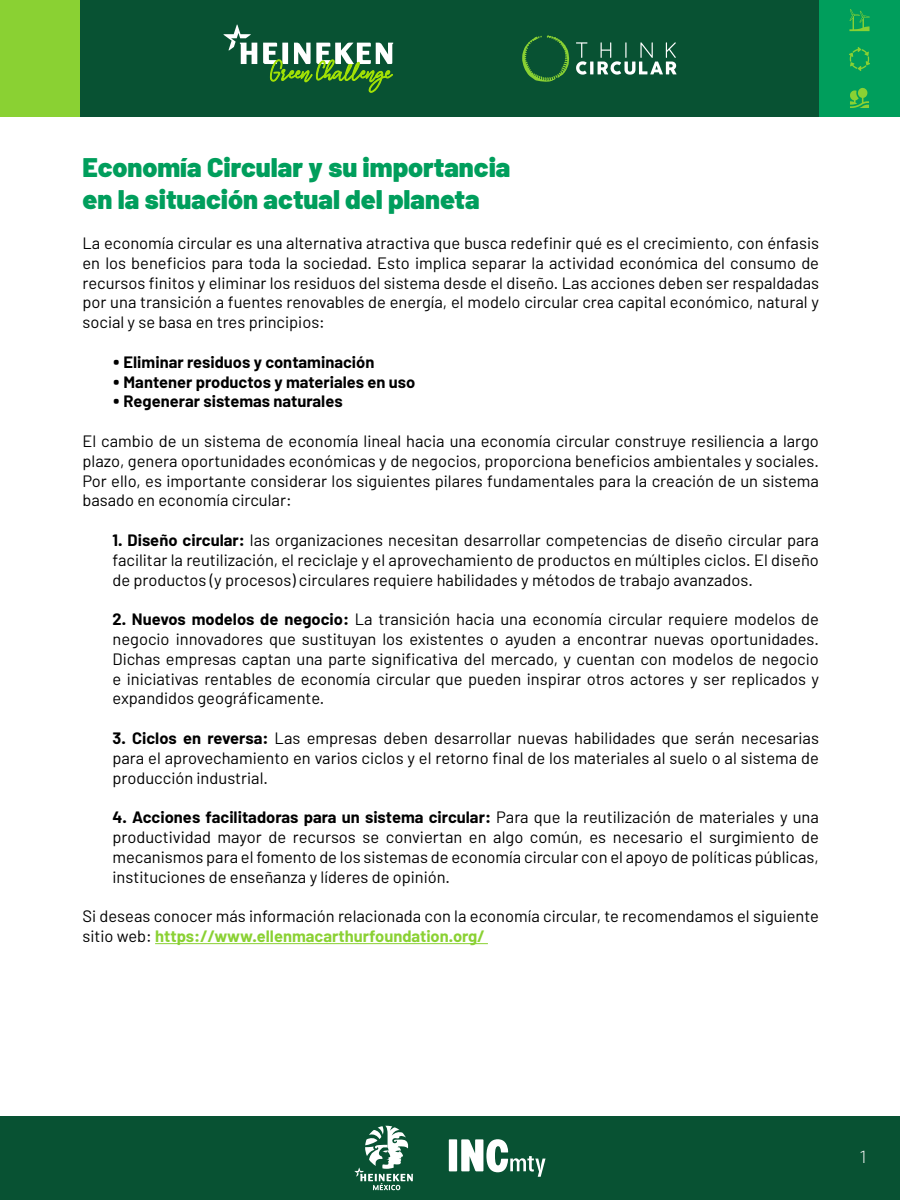
<style>
.page{position:relative;width:900px;height:1200px;background:#fff}
.page>*{position:absolute;margin:0;border:0;box-sizing:border-box;transform-origin:0 0}
.t1{font:900 27px/32.4px "Barlow";color:#009e5c}
.t2{font:300 18px "RNS Sanz";color:#fff}
.t3{font:16.5px/19.8px "Barlow";color:#000;text-align:justify}
.t4{font:700 16.5px "Barlow";color:#000}
.s1{font-family:"RNS Sanz"}
.s2{font-weight:700}
.s3{font-weight:700;color:#8ad133}
</style>
<div class="page">
<div style="left:0;top:0;width:900px;height:117px;background:#085233"></div>
<div style="left:0;top:1116px;width:900px;height:84px;background:#085233"></div>
<div style="left:1px;top:0;width:79px;height:117px;background:#8ad133"></div>
<div style="left:819px;top:0;width:81px;height:117px;background:#009e5c"></div>
<svg style="left:223px;top:24px;width:170px;height:69px"></svg>
<svg style="left:576px;top:42px;width:101px;height:33px"></svg>
<svg style="left:522px;top:35px;width:47px;height:47px"></svg>
<svg style="left:850px;top:88px;width:19px;height:20px"></svg>
<svg style="left:849px;top:47px;width:21px;height:24px"></svg>
<svg style="left:849px;top:9px;width:21px;height:22px"></svg>
<svg style="left:354px;top:1126px;width:59px;height:64px"></svg>
<div style="left:449px;top:1139px;width:8px;height:32px;background:#fff"></div>
<svg style="left:461px;top:1139px;width:85px;height:38px"></svg>
<hr style="left:155px;top:943px;width:333px;height:1px;background:#8ad133">
<h1 class="t1" style="left:82px;top:151px;width:430px">Economía Circular y su importancia en la situación actual del planeta</h1>
<p class="t3" style="left:82px;top:233px;width:738px">La economía circular es una alternativa atractiva que busca redefinir qué es el crecimiento, con énfasis en los beneficios para toda la sociedad. Esto implica separar la actividad económica del consumo de recursos finitos y eliminar los residuos del sistema desde el diseño. Las acciones deben ser respaldadas por una transición a fuentes renovables de energía, el modelo circular crea capital económico, natural y social y se basa en tres principios:</p>
<p class="t4" style="left:112px;top:352px;width:264px"><span class="s1">•</span> Eliminar residuos y contaminación</p>
<p class="t4" style="left:112px;top:371px;width:304px"><span class="s1">•</span> Mantener productos y materiales en uso</p>
<p class="t4" style="left:112px;top:391px;width:232px"><span class="s1">•</span> Regenerar sistemas naturales</p>
<p class="t3" style="left:82px;top:431px;width:738px">El cambio de un sistema de economía lineal hacia una economía circular construye resiliencia a largo plazo, genera oportunidades económicas y de negocios, proporciona beneficios ambientales y sociales.<br>Por ello, es importante considerar los siguientes pilares fundamentales para la creación de un sistema basado en economía circular:</p>
<p class="t3" style="left:112px;top:530px;width:708px"><span class="s2">1. Diseño circular:</span> las organizaciones necesitan desarrollar competencias de diseño circular para facilitar la reutilización, el reciclaje y el aprovechamiento de productos en múltiples ciclos. El diseño de productos (y procesos) circulares requiere habilidades y métodos de trabajo avanzados.</p>
<p class="t3" style="left:112px;top:609px;width:708px"><span class="s2">2. Nuevos modelos de negocio:</span> La transición hacia una economía circular requiere modelos de negocio innovadores que sustituyan los existentes o ayuden a encontrar nuevas oportunidades.<br>Dichas empresas captan una parte significativa del mercado, y cuentan con modelos de negocio e iniciativas rentables de economía circular que pueden inspirar otros actores y ser replicados y expandidos geográficamente.</p>
<p class="t3" style="left:112px;top:728px;width:708px"><span class="s2">3. Ciclos en reversa:</span> Las empresas deben desarrollar nuevas habilidades que serán necesarias para el aprovechamiento en varios ciclos y el retorno final de los materiales al suelo o al sistema de producción industrial.</p>
<p class="t3" style="left:112px;top:807px;width:708px"><span class="s2">4. Acciones facilitadoras para un sistema circular:</span> Para que la reutilización de materiales y una productividad mayor de recursos se conviertan en algo común, es necesario el surgimiento de mecanismos para el fomento de los sistemas de economía circular con el apoyo de políticas públicas, instituciones de enseñanza y líderes de opinión.</p>
<p class="t3" style="left:82px;top:906px;width:738px">Si deseas conocer más información relacionada con la economía circular, te recomendamos el siguiente sitio web: <span class="s3">https://www.ellenmacarthurfoundation.org/</span></p>
<p class="t2" style="left:860px;top:1146px;width:8px">1</p>
</div>
